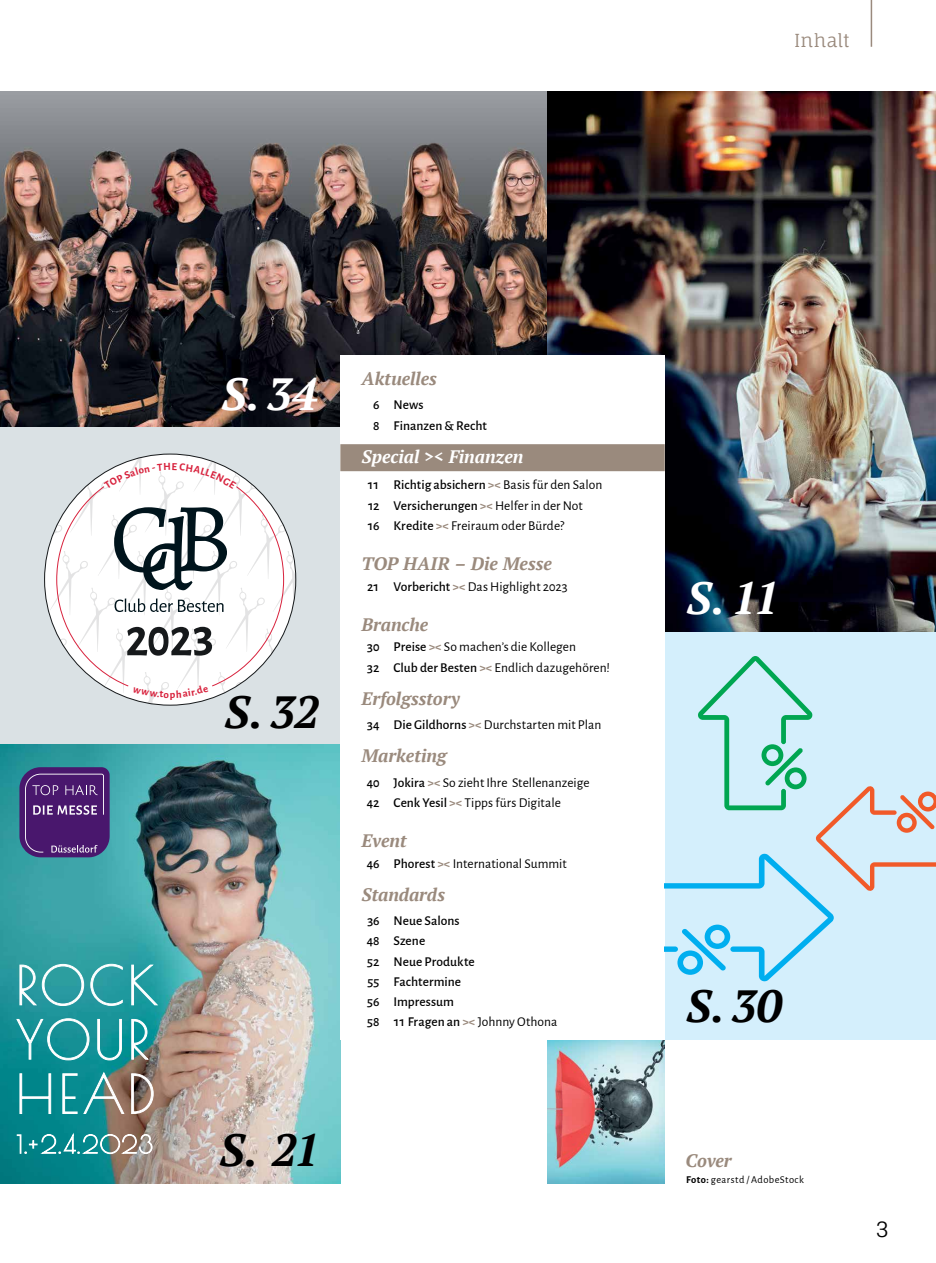
<style>
.page{position:relative;width:936px;height:1263px;background:#fff}
.page>*{position:absolute;margin:0;border:0;box-sizing:border-box;transform-origin:0 0}
.t1{font:italic 700 45px "PT Serif";color:#000}
.t2{font:italic 700 45px "PT Serif";color:#fff}
.t3{font:21px "Fauna One";color:#000}
.t4{font:italic 700 18px "PT Serif";color:#9a8a7d}
.t5{font:italic 700 18px "PT Serif";color:#fff}
.t6{font:18px "Fauna One";color:#9a8a7d}
.t7{font:13.5px/20.2px "Alegreya Sans";letter-spacing:.005em;color:#000}
.t8{font:500 13.5px/20.2px "Alegreya Sans";letter-spacing:.005em;color:#000}
.t9{font:10.5px "Alegreya Sans";letter-spacing:.04em;color:#000}
.s1{font-weight:500}
.s2{font-weight:700;color:#9a8a7d}
.s3{font-weight:400}
.s4{font-weight:700}
</style>
<div class="page">
<img style="left:0;top:91px;width:547px;height:336px">
<div style="left:0;top:427px;width:340px;height:318px;background:#dae1e4"></div>
<img style="left:0;top:745px;width:340px;height:438px">
<svg style="left:19px;top:767px;width:91px;height:90px;background:#56307b"></svg>
<svg style="left:20px;top:964px;width:64px;height:42px"></svg>
<svg style="left:90px;top:964px;width:32px;height:42px"></svg>
<svg style="left:131px;top:965px;width:27px;height:40px"></svg>
<svg style="left:17px;top:1018px;width:72px;height:42px;background:#39a1a6"></svg>
<svg style="left:97px;top:1019px;width:25px;height:41px"></svg>
<svg style="left:131px;top:1019px;width:17px;height:40px"></svg>
<svg style="left:20px;top:1073px;width:31px;height:41px"></svg>
<svg style="left:63px;top:1073px;width:14px;height:41px"></svg>
<svg style="left:84px;top:1072px;width:40px;height:42px;background:#659590"></svg>
<svg style="left:131px;top:1073px;width:22px;height:41px"></svg>
<svg style="left:17px;top:1132px;width:136px;height:22px;background:#5b9c9a"></svg>
<div style="left:659px;top:553px;width:276px;height:486px;background:#d4effc"></div>
<img style="left:547px;top:91px;width:388px;height:540px">
<img style="left:547px;top:1040px;width:117px;height:143px">
<div style="left:340px;top:355px;width:324px;height:684px;background:#fff"></div>
<div style="left:340px;top:444px;width:324px;height:27px;background:#9a8a7d"></div>
<svg style="left:664px;top:656px;width:271px;height:326px"></svg>
<hr style="left:870px;top:0;width:2px;height:47px;background:#9a8a7d">
<svg style="left:45px;top:454px;width:251px;height:251px"></svg>
<h3 class="t6" style="left:794px;top:29px;width:57px">Inhalt</h3>
<h1 class="t2" style="left:221px;top:364px;width:98px">S. 34</h1>
<h1 class="t1" style="left:224px;top:682px;width:96px">S. 32</h1>
<h3 class="t4" style="left:361px;top:367px;width:77px">Aktuelles</h3>
<p class="t8" style="left:373px;top:394px;width:115px">6 News<br>8 Finanzen &amp; Recht</p>
<h3 class="t5" style="left:361px;top:444px;width:163px">Special &gt;&lt; Finanzen</h3>
<p class="t7" style="left:367px;top:474px;width:236px"><span class="s1">11 Richtig absichern</span> <span class="s2">&gt;&lt;</span> Basis für den Salon<br><span class="s1">12 Versicherungen</span> <span class="s2">&gt;&lt;</span> Helfer in der Not<br><span class="s1">16 Kredite</span> <span class="s2">&gt;&lt;</span> Freiraum oder Bürde?</p>
<h3 class="t4" style="left:361px;top:552px;width:192px">TOP HAIR – Die Messe</h3>
<p class="t7" style="left:367px;top:575px;width:202px"><span class="s1">21 Vorbericht</span> <span class="s2">&gt;&lt;</span> Das Highlight 2023</p>
<h3 class="t4" style="left:361px;top:613px;width:68px">Branche</h3>
<p class="t7" style="left:367px;top:636px;width:244px"><span class="s1">30 Preise</span> <span class="s2">&gt;&lt;</span> So machen’s die Kollegen<br><span class="s1">32 Club der Besten</span> <span class="s2">&gt;&lt;</span> Endlich dazugehören!</p>
<h3 class="t4" style="left:361px;top:686px;width:100px">Erfolgsstory</h3>
<p class="t7" style="left:367px;top:714px;width:236px"><span class="s1">34 Die Gildhorns</span> <span class="s2">&gt;&lt;</span> Durchstarten mit Plan</p>
<h3 class="t4" style="left:361px;top:744px;width:86px">Marketing</h3>
<p class="t7" style="left:366px;top:771px;width:224px"><span class="s1">40 Jokira</span> <span class="s2">&gt;&lt;</span> So zieht Ihre Stellenanzeige<br><span class="s1">42 Cenk Yesil</span> <span class="s2">&gt;&lt;</span> Tipps fürs Digitale</p>
<h3 class="t4" style="left:361px;top:829px;width:46px">Event</h3>
<p class="t7" style="left:367px;top:852px;width:201px"><span class="s1">46 Phorest</span> <span class="s2">&gt;&lt;</span> International Summit</p>
<h3 class="t4" style="left:361px;top:882px;width:85px">Standards</h3>
<p class="t8" style="left:367px;top:910px;width:192px">36 Neue Salons<br>48 Szene<br>52 Neue Produkte<br>55 Fachtermine<br>56 Impressum<br>58 11 Fragen an <span class="s2">&gt;&lt;</span> <span class="s3">Johnny Othona</span></p>
<h1 class="t1" style="left:219px;top:1120px;width:101px">S. 21</h1>
<h1 class="t2" style="left:686px;top:569px;width:94px">S. 11</h1>
<h1 class="t1" style="left:685px;top:976px;width:98px">S. 30</h1>
<h3 class="t4" style="left:685px;top:1148px;width:48px">Cover</h3>
<p class="t9" style="left:686px;top:1173px;width:119px"><span class="s4">Foto:</span> gearstd / AdobeStock</p>
<h2 class="t3" style="left:875px;top:1216px;width:15px">3</h2>
</div>
